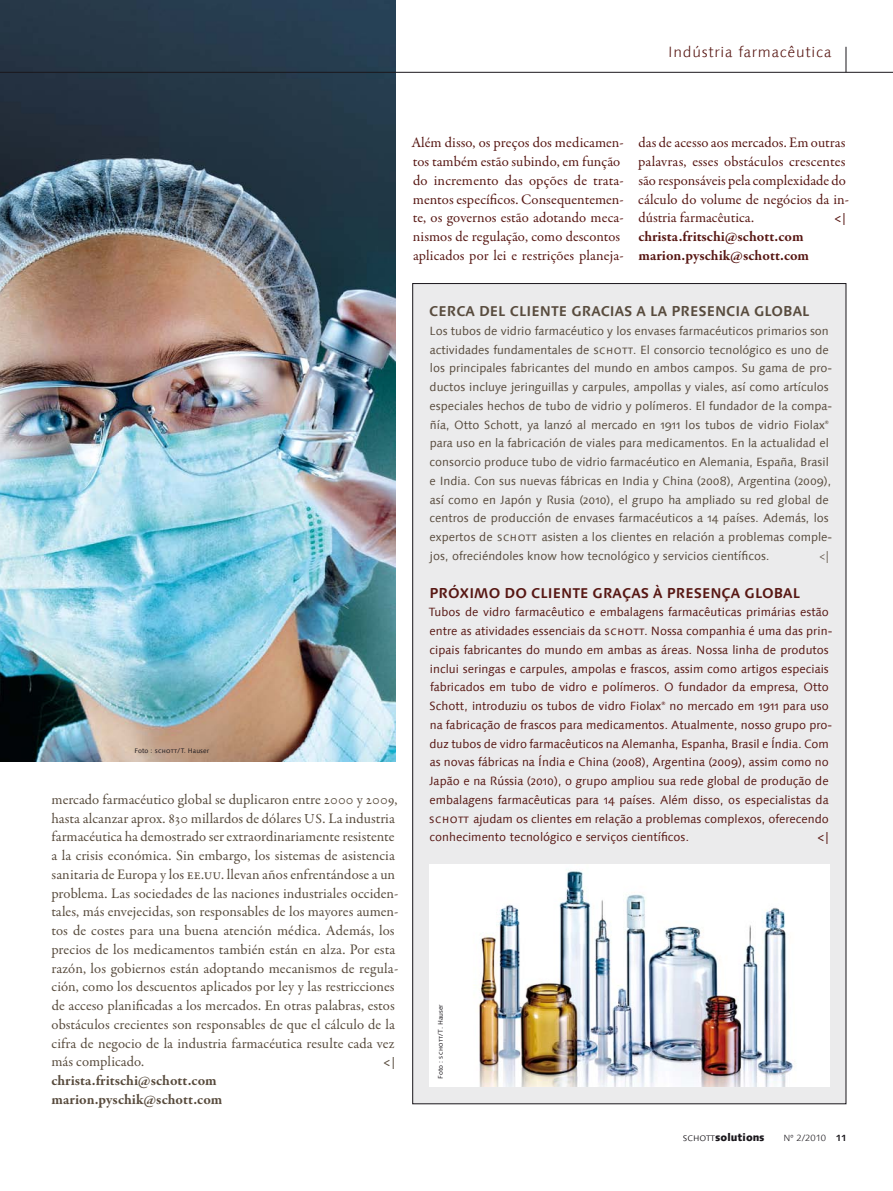
<style>
.page{position:relative;width:893px;height:1191px;background:#fff}
.page>*{position:absolute;margin:0;border:0;box-sizing:border-box;transform-origin:0 0}
.t1{font:300 15px "Linotype Syntax Com";letter-spacing:.05em;color:#571713}
.t2{font:14.7px/18.8px "Garamond Premr Pro";letter-spacing:.005em;color:#584b3d}
.t3{font:14.7px/18.8px "Garamond Premr Pro";letter-spacing:.005em;color:#571713}
.t4{font:700 14.7px/18.8px "Garamond Premr Pro";color:#584b3d}
.t5{font:700 14.7px/18.8px "Garamond Premr Pro";color:#571713}
.t6{font:700 14.25px "Linotype Syntax Com";color:#584b3d}
.t7{font:700 14.25px "Linotype Syntax Com";color:#571713}
.t8{font:12px/18.8px "Linotype Syntax Com";color:#584b3d}
.t9{font:12px/18.8px "Linotype Syntax Com";color:#571713}
.t10{font:12px "Garamond Premr Pro";color:#584b3d}
.t11{font:800 10.5px "Linotype Syntax Com";color:#1a171c}
.t12{font:300 9px "Linotype Syntax Com";color:#1a171c}
.t13{font:6.75px "Linotype Syntax Com";letter-spacing:.01em;color:#1a171c}
.t14{font:500 4.8px "Linotype Syntax Com";color:#584b3d}
.t15{font:500 4.8px "Linotype Syntax Com";color:#571713}
.s1{font-size:13.8px}
.s2{font-weight:300}
.s3{font-weight:700}
</style>
<div class="page">
<img style="left:0;top:0;width:395px;height:761px">
<div style="left:413px;top:283px;width:433px;height:820px;background:#ebebec"></div>
<img style="left:429px;top:864px;width:400px;height:223px">
<hr style="left:0;top:72px;width:893px;height:1px;background:#1a171c">
<svg style="left:846px;top:47px;width:1px;height:25px"></svg>
<p class="t1" style="left:668px;top:43px;width:165px">Indústria farmacêutica</p>
<p class="t3" style="left:411px;top:134px;width:214px">Além disso, os preços dos medicamen&shy;tos também estão subindo, em função do incremento das opções de trata&shy;mentos específicos. Consequentemen&shy;te, os governos estão adotando meca&shy;nismos de regulação, como descontos aplicados por lei e restrições planeja-</p>
<p class="t3" style="left:638px;top:134px;width:212px">das de acesso aos mercados. Em outras palavras, esses obstáculos crescentes são responsáveis pela complexidade do cálculo do volume de negócios da in&shy;dústria farmacêutica.</p>
<p class="t9" style="left:834px;top:209px;width:14px">&lt;|</p>
<p class="t5" style="left:638px;top:227px;width:172px">christa.fritschi@schott.com marion.pyschik@schott.com</p>
<p class="t13" style="left:135px;top:746px;width:76px">Foto : schott/T. Hauser</p>
<p class="t2" style="left:51px;top:790px;width:349px">mercado farmacéutico global se duplicaron entre 2000 y 2009, hasta alcanzar aprox. 830 millardos de dólares <span class="s1">US</span>. La industria farmacéutica ha demostrado ser extraordinariamente resistente a la crisis económica. Sin embargo, los sistemas de asistencia sanitaria de Europa y los ee.uu. llevan años enfrentándose a un problema. Las sociedades de las naciones industriales occiden&shy;tales, más envejecidas, son responsables de los mayores aumen&shy;tos de costes para una buena atención médica. Además, los precios de los medicamentos también están en alza. Por esta razón, los gobiernos están adoptando mecanismos de regula&shy;ción, como los descuentos aplicados por ley y las restricciones de acceso planificadas a los mercados. En otras palabras, estos obstáculos crecientes son responsables de que el cálculo de la cifra de negocio de la industria farmacéutica resulte cada vez más complicado.</p>
<p class="t8" style="left:384px;top:1052px;width:14px">&lt;|</p>
<p class="t4" style="left:52px;top:1071px;width:172px">christa.fritschi@schott.com marion.pyschik@schott.com</p>
<p class="t6" style="left:429px;top:302px;width:382px">CE RCA DE L CLIE NTE GRACIAS A LA PRESE NCIA GLOBAL</p>
<p class="t8" style="left:430px;top:321px;width:401px">Los tubos de vidrio farmacéutico y los envases farmacéuticos primarios son actividades fundamentales de SCHOTT</p>
<p class="t8" style="left:430px;top:340px;width:404px;text-indent:203px">. El consorcio tecnológico es uno de los principales fabricantes del mundo en ambos campos. Su gama de pro&shy;ductos incluye jeringuillas y carpules, ampollas y viales, así como artículos especiales hechos de tubo de vidrio y polímeros. El fundador de la compa&shy;ñía, Otto Schott, ya lanzó al mercado en 1911 los tubos de vidrio Fiolax</p>
<p class="t14" style="left:825px;top:419px;width:6px">®</p>
<p class="t8" style="left:430px;top:434px;width:403px">para uso en la fabricación de viales para medicamentos. En la actualidad el consorcio produce tubo de vidrio farmacéutico en Alemania, España, Brasil e India. Con sus nuevas fábricas en India y China (2008), Argentina (2009), así como en Japón y Rusia (2010), el grupo ha ampliado su red global de centros de producción de envases farmacéuticos a 14 países. Además, los expertos de SCHOTT</p>
<p class="t8" style="left:430px;top:527px;width:404px;text-indent:112px">asisten a los clientes en relación a problemas comple&shy;jos, ofreciéndoles know how tecnológico y servicios científicos.</p>
<p class="t10" style="left:819px;top:549px;width:12px">&lt;|</p>
<p class="t7" style="left:429px;top:583px;width:372px">PRÓXIMO DO CLIE NTE GRAÇAS À PRESE NÇA GLOBAL</p>
<p class="t9" style="left:429px;top:602px;width:401px">Tubos de vidro farmacêutico e embalagens farmacêuticas primárias estão entre as atividades essenciais da SCHOTT</p>
<p class="t9" style="left:430px;top:621px;width:404px;text-indent:214px">. Nossa companhia é uma das prin&shy;cipais fabricantes do mundo em ambas as áreas. Nossa linha de produtos inclui seringas e carpules, ampolas e frascos, assim como artigos especiais fabricados em tubo de vidro e polímeros. O fundador da empresa, Otto Schott, introduziu os tubos de vidro Fiolax</p>
<p class="t9" style="left:429px;top:696px;width:405px;text-indent:240px">no mercado em 1911 para uso na fabricação de frascos para medicamentos. Atualmente, nosso grupo pro&shy;duz tubos de vidro farmacêuticos na Alemanha, Espanha, Brasil e Índia. Com as novas fábricas na Índia e China (2008), Argentina (2009), assim como no Japão e na Rússia (2010), o grupo ampliou sua rede global de produção de embalagens farmacêuticas para 14 países. Além disso, os especialistas da SCHOTT</p>
<p class="t15" style="left:661px;top:700px;width:6px">®</p>
<p class="t9" style="left:430px;top:809px;width:401px;text-indent:44px">ajudam os clientes em relação a problemas complexos, oferecendo conhecimento tecnológico e serviços científicos.</p>
<p class="t9" style="left:817px;top:827px;width:14px">&lt;|</p>
<p class="t13" style="left:436px;top:1078px;width:76px;rotate:-90deg">Foto : schott/T. Hauser</p>
<p class="t11" style="left:683px;top:1131px;width:83px"><span class="s2">schott</span>solutions</p>
<p class="t12" style="left:784px;top:1133px;width:64px">Nº 2/2010 <span class="s3">11</span></p>
</div>
